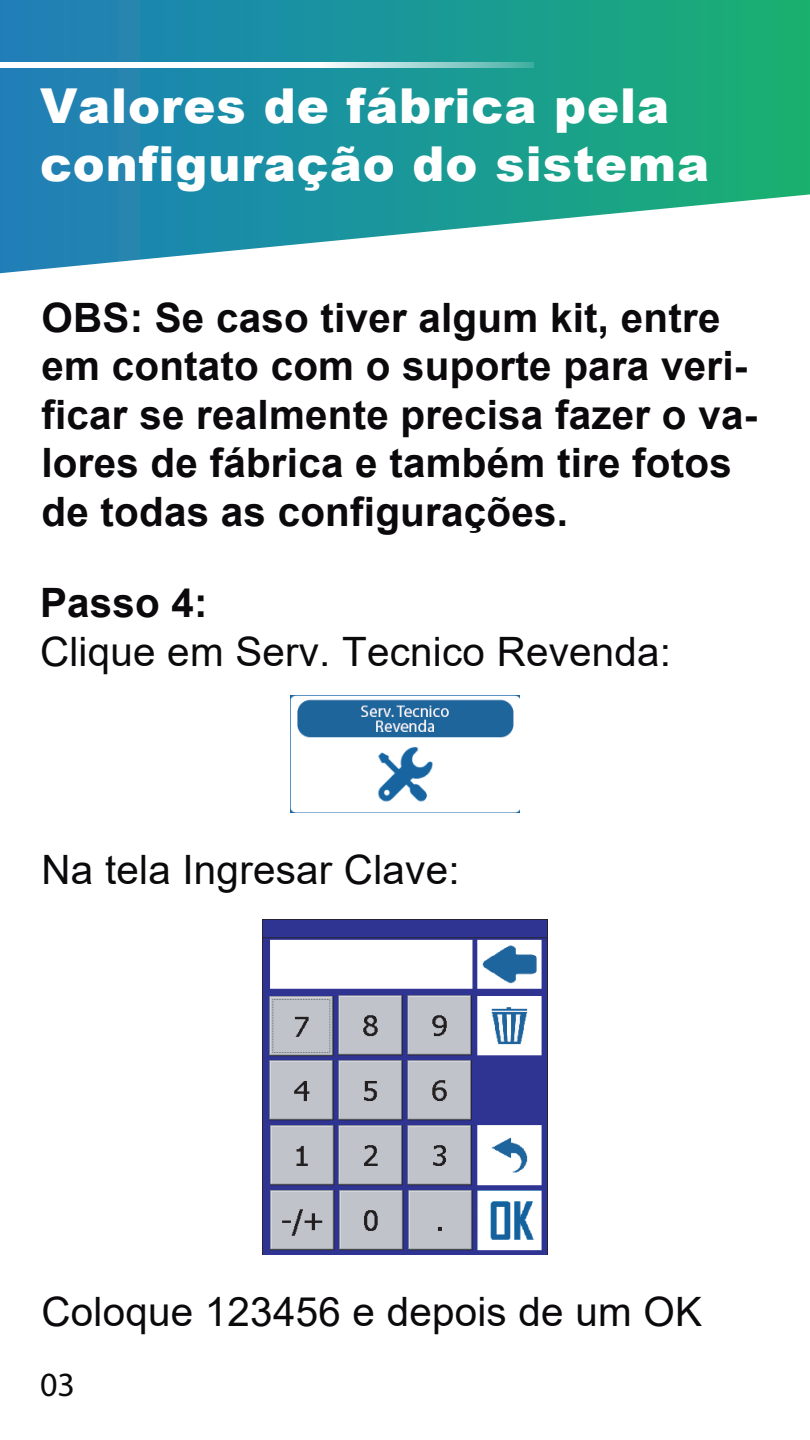
<style>
.page{position:relative;width:810px;height:1440px;background:#fff}
.page>*{position:absolute;margin:0;border:0;box-sizing:border-box;transform-origin:0 0}
.t1{font:900 48.15px/57.6px "Arial";letter-spacing:.02em;color:#fff}
.t2{font:700 40.5px/48.4px "Arial";letter-spacing:.005em;color:#0b090c}
.t3{font:40.5px "Arial";letter-spacing:.005em;color:#0b090c}
.t4{font:34.05px "Myriad Pro";color:#0b090c}
</style>
<div class="page">
<svg style="left:0;top:0;width:810px;height:273px;background:#3da4a8"></svg>
<svg style="left:0;top:63px;width:534px;height:5px"></svg>
<img style="left:263px;top:920px;width:284px;height:334px">
<div style="left:264px;top:924px;width:54px;height:11px;background:#2f3391"></div>
<img style="left:291px;top:695px;width:228px;height:117px">
<p class="t1" style="left:40px;top:76px;width:671px">Valores de fábrica pela configuração do sistema</p>
<p class="t2" style="left:41px;top:294px;width:717px">OBS: Se caso tiver algum kit, entre em contato com o suporte para veri&shy;ficar se realmente precisa fazer o va&shy;lores de fábrica e também tire fotos de todas as configurações.</p>
<p class="t2" style="left:40px;top:579px;width:169px">Passo 4:</p>
<p class="t3" style="left:40px;top:623px;width:633px">Clique em Serv. Tecnico Revenda:</p>
<p class="t3" style="left:41px;top:842px;width:420px">Na tela Ingresar Clave:</p>
<p class="t3" style="left:41px;top:1284px;width:662px">Coloque 123456 e depois de um OK</p>
<p class="t4" style="left:40px;top:1364px;width:36px">03</p>
</div>
